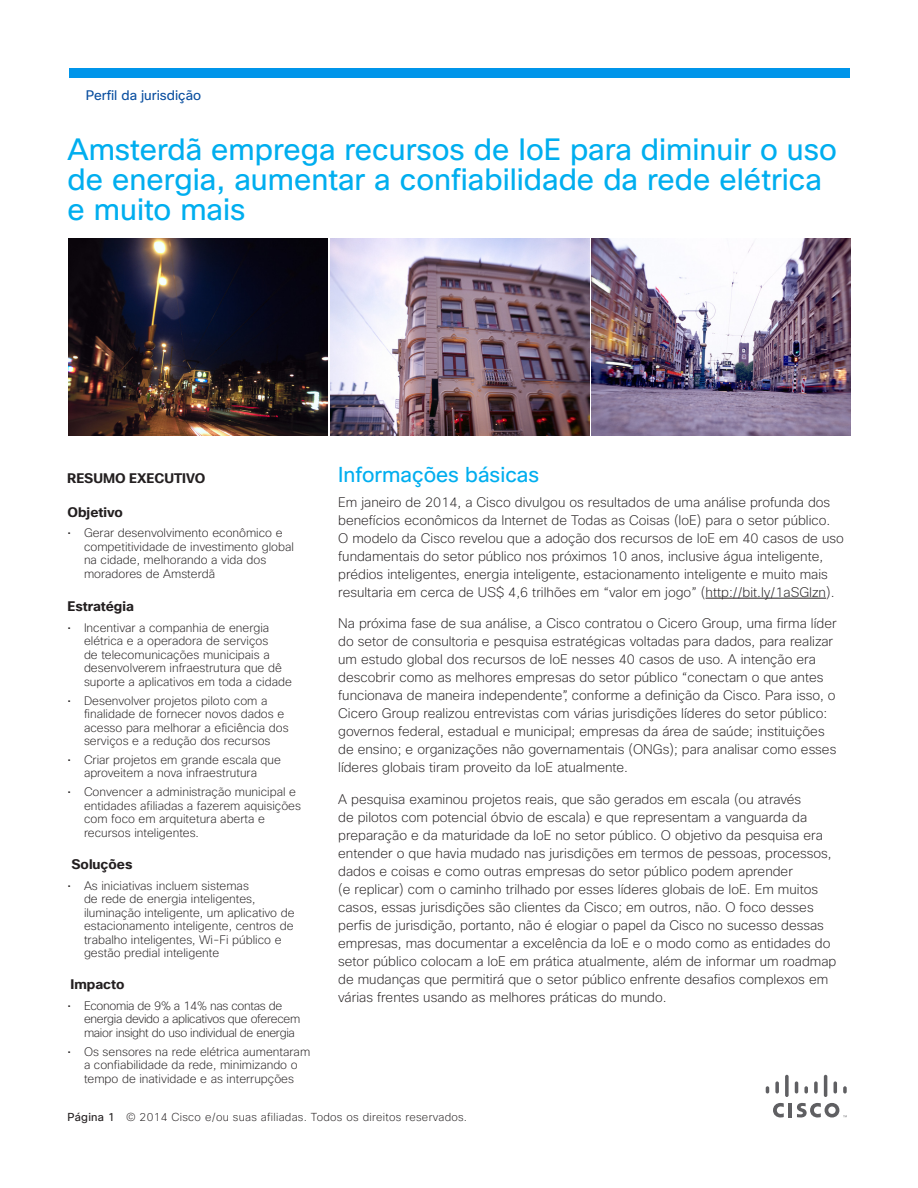
<style>
.page{position:relative;width:918px;height:1188px;background:#fff}
.page>*{position:absolute;margin:0;border:0;box-sizing:border-box;transform-origin:0 0}
.Head_1{font:30px/30px "Cisco Sans";color:#00aeef}
.Intro_1{font:21px "Cisco Sans";color:#00aeef}
.Body_1{font:200 13.5px/18px "Cisco Sans";color:#231f20}
.Intro_1-2{font:700 13.5px "Cisco Sans";color:#231f20}
.Page_head_1{font:13.5px "Cisco Sans";color:#0a4fa0}
.Body_1_bullets{font:700 13.5px "Cisco Sans";color:#231f20}
.Body_1_bullets-2{font:200 12px/13.5px "Cisco Sans";color:#231f20}
.Body_1_bullets-3{font:200 12px/13.5px "Cisco Sans";letter-spacing:-.025em;color:#231f20}
.Folio{font:200 11.25px "Cisco Sans";letter-spacing:.025em;color:#231f20}
.s1{font-weight:400}
</style>
<div class="page">
<hr style="left:789px;top:1103px;width:3px;height:14px;background:#5f5f62">
<svg style="left:773px;top:1103px;width:11px;height:14px"></svg>
<svg style="left:766px;top:1086px;width:3px;height:8px"></svg>
<svg style="left:775px;top:1081px;width:4px;height:13px"></svg>
<svg style="left:785px;top:1075px;width:4px;height:22px"></svg>
<svg style="left:795px;top:1081px;width:3px;height:13px"></svg>
<svg style="left:804px;top:1086px;width:4px;height:8px"></svg>
<svg style="left:814px;top:1081px;width:4px;height:13px"></svg>
<hr style="left:824px;top:1075px;width:3px;height:22px;background:#5f5f62;border-radius:2px">
<svg style="left:834px;top:1081px;width:3px;height:13px"></svg>
<svg style="left:843px;top:1086px;width:4px;height:8px"></svg>
<svg style="left:797px;top:1103px;width:50px;height:14px"></svg>
<div style="left:69px;top:68px;width:780px;height:10px;background:#0095ea"></div>
<hr style="left:706px;top:598px;width:120px;height:1px;background:#231f20">
<img style="left:68px;top:239px;width:259px;height:197px">
<img style="left:591px;top:239px;width:259px;height:197px">
<img style="left:330px;top:239px;width:259px;height:197px">
<p class="Page_head_1" style="left:86px;top:86px;width:117px">Perfil da jurisdição</p>
<p class="Head_1" style="left:68px;top:135px;width:771px">Amsterdã emprega recursos de IoE para diminuir o uso de energia, aumentar a confiabilidade da rede elétrica e muito mais</p>
<p class="Intro_1-2" style="left:68px;top:470px;width:139px">RESUMO EXECUTIVO</p>
<p class="Intro_1-2" style="left:68px;top:504px;width:57px">Objetivo</p>
<p class="Body_1_bullets-2" style="left:84px;top:526px;width:211px;text-indent:-16px">• Gerar desenvolvimento econômico e competitividade de investimento global na cidade, melhorando a vida dos moradores de Amsterdã</p>
<p class="Intro_1-2" style="left:68px;top:598px;width:68px">Estratégia</p>
<p class="Body_1_bullets-2" style="left:84px;top:621px;width:209px;text-indent:-16px">• Incentivar a companhia de energia elétrica e a operadora de serviços<br>de telecomunicações municipais a desenvolverem infraestrutura que dê suporte a aplicativos em toda a cidade</p>
<p class="Body_1_bullets-2" style="left:84px;top:694px;width:206px;text-indent:-16px">• Desenvolver projetos piloto com a finalidade de fornecer novos dados e acesso para melhorar a eficiência dos serviços e a redução dos recursos</p>
<p class="Body_1_bullets-2" style="left:84px;top:753px;width:199px;text-indent:-16px">• Criar projetos em grande escala que aproveitem a nova infraestrutura</p>
<p class="Body_1_bullets-2" style="left:84px;top:785px;width:219px;text-indent:-16px">• Convencer a administração municipal e entidades afiliadas a fazerem aquisições com foco em arquitetura aberta e recursos inteligentes.</p>
<p class="Body_1_bullets" style="left:72px;top:856px;width:63px">Soluções</p>
<p class="Body_1_bullets-2" style="left:84px;top:878px;width:212px;text-indent:-16px">• As iniciativas incluem sistemas<br>de rede de energia inteligentes, iluminação inteligente, um aplicativo de estacionamento inteligente, centros de trabalho inteligentes, Wi-Fi público e gestão predial inteligente</p>
<p class="Body_1_bullets" style="left:71px;top:976px;width:55px">Impacto</p>
<p class="Body_1_bullets-3" style="left:84px;top:999px;width:218px;text-indent:-16px">• Economia de 9% a 14% nas contas de energia devido a aplicativos que oferecem maior insight do uso individual de energia</p>
<p class="Body_1_bullets-2" style="left:68px;top:1045px;width:244px;text-align:center">• Os sensores na rede elétrica aumentaram a confiabilidade da rede, minimizando o tempo de inatividade e as interrupções</p>
<p class="Intro_1" style="left:338px;top:461px;width:203px">Informações básicas</p>
<p class="Body_1" style="left:338px;top:493px;width:507px">Em janeiro de 2014, a Cisco divulgou os resultados de uma análise profunda dos benefícios econômicos da Internet de Todas as Coisas (IoE) para o setor público.<br>O modelo da Cisco revelou que a adoção dos recursos de IoE em 40 casos de uso fundamentais do setor público nos próximos 10 anos, inclusive água inteligente, prédios inteligentes, energia inteligente, estacionamento inteligente e muito mais resultaria em cerca de US$ 4,6 trilhões em “valor em jogo” (http://bit.ly/1aSGIzn).</p>
<p class="Body_1" style="left:338px;top:614px;width:500px">Na próxima fase de sua análise, a Cisco contratou o Cicero Group, uma firma líder do setor de consultoria e pesquisa estratégicas voltadas para dados, para realizar um estudo global dos recursos de IoE nesses 40 casos de uso. A intenção era descobrir como as melhores empresas do setor público “conectam o que antes funcionava de maneira independente”, conforme a definição da Cisco. Para isso, o Cicero Group realizou entrevistas com várias jurisdições líderes do setor público: governos federal, estadual e municipal; empresas da área de saúde; instituições de ensino; e organizações não governamentais (ONGs); para analisar como esses líderes globais tiram proveito da IoE atualmente.</p>
<p class="Body_1" style="left:338px;top:790px;width:500px">A pesquisa examinou projetos reais, que são gerados em escala (ou através<br>de pilotos com potencial óbvio de escala) e que representam a vanguarda da preparação e da maturidade da IoE no setor público. O objetivo da pesquisa era entender o que havia mudado nas jurisdições em termos de pessoas, processos, dados e coisas e como outras empresas do setor público podem aprender<br>(e replicar) com o caminho trilhado por esses líderes globais de IoE. Em muitos casos, essas jurisdições são clientes da Cisco; em outros, não. O foco desses perfis de jurisdição, portanto, não é elogiar o papel da Cisco no sucesso dessas empresas, mas documentar a excelência da IoE e o modo como as entidades do setor público colocam a IoE em prática atualmente, além de informar um roadmap de mudanças que permitirá que o setor público enfrente desafios complexos em várias frentes usando as melhores práticas do mundo.</p>
<p class="Folio" style="left:68px;top:1109px;width:401px"><span class="s1">Página 1</span> © 2014 Cisco e/ou suas afiliadas. Todos os direitos reservados.</p>
</div>
